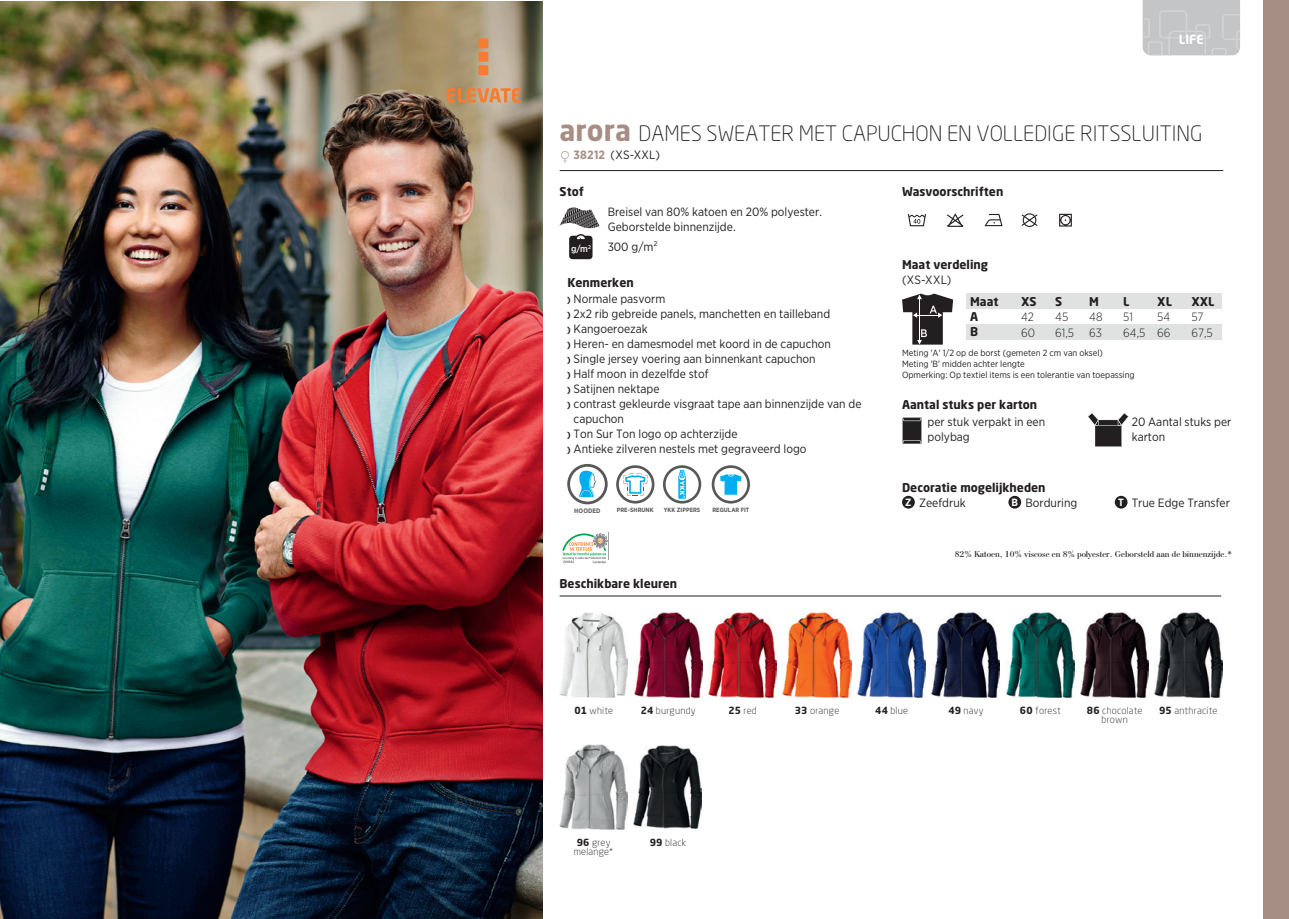
<style>
.page{position:relative;width:1289px;height:919px;background:#fff}
.page>*{position:absolute;margin:0;border:0;box-sizing:border-box;transform-origin:0 0}
.t1{font:300 21px "Neo Sans W1 G";color:#231f20}
.t2{font:700 12.45px "Neo Sans W1 G";color:#fff}
.t3{font:12px/15px "Gotham Narrow";color:#231f20}
.t4{font:700 12px/15.3px "Neo Sans W1 G";color:#231f20}
.t5{font:300 12px "Gotham Narrow";color:#231f20}
.t6{font:300 9.75px/9px "Neo Sans W1 G";letter-spacing:.025em;color:#231f20;text-align:center}
.t7{font:500 9.3px "Gotham Narrow";color:#fff}
.t8{font:9px/10.8px "Gotham Narrow";color:#231f20}
.t9{font:9px "Bodoni";color:#231f20}
.t10{font:700 6.45px "Gotham Narrow";letter-spacing:.01em;color:#57585a}
.t11{font:700 6.15px "Gotham Narrow";letter-spacing:.005em;color:#57585a}
.s1{font-weight:700;font-size:28.5px;color:#a78e84}
.s2{font-family:"pfcprijssysmbolen";font-size:13.5px;color:#a78e84}
.s3{font-weight:700;color:#a78e84}
.s4{font-weight:700;font-size:9px}
.s5{font-weight:700;font-size:10.5px;color:#fff}
.s6{font-weight:700}
</style>
<div class="page">
<img style="left:0;top:1px;width:542px;height:917px">
<div style="left:1263px;top:0;width:25px;height:918px;background:#a78e84"></div>
<svg style="left:446px;top:88px;width:74px;height:14px"></svg>
<div style="left:478px;top:65px;width:10px;height:10px;background:#f47d31"></div>
<div style="left:478px;top:52px;width:10px;height:10px;background:#f47d31"></div>
<div style="left:478px;top:38px;width:10px;height:10px;background:#f47d31"></div>
<svg style="left:562px;top:533px;width:46px;height:30px"></svg>
<div style="left:965px;top:293px;width:256px;height:16px;background:#e0e2e2"></div>
<div style="left:965px;top:324px;width:256px;height:15px;background:#e0e2e2"></div>
<svg style="left:1088px;top:413px;width:40px;height:34px"></svg>
<svg style="left:902px;top:417px;width:19px;height:27px"></svg>
<svg style="left:902px;top:293px;width:51px;height:51px"></svg>
<div style="left:569px;top:236px;width:23px;height:23px;background:#231f20;border-radius:3px"></div>
<svg style="left:575px;top:234px;width:11px;height:6px"></svg>
<svg style="left:559px;top:207px;width:40px;height:21px"></svg>
<svg style="left:567px;top:464px;width:40px;height:40px"></svg>
<svg style="left:616px;top:465px;width:38px;height:38px"></svg>
<svg style="left:663px;top:465px;width:38px;height:38px"></svg>
<div style="left:902px;top:496px;width:12px;height:12px;background:#231f20;border-radius:50%"></div>
<div style="left:1008px;top:496px;width:13px;height:12px;background:#231f20;border-radius:50%"></div>
<div style="left:1114px;top:496px;width:13px;height:12px;background:#231f20;border-radius:50%"></div>
<hr style="left:559px;top:170px;width:664px;height:1px;background:#231f20">
<hr style="left:559px;top:595px;width:662px;height:1px;background:#231f20">
<svg style="left:908px;top:214px;width:18px;height:12px"></svg>
<svg style="left:947px;top:213px;width:16px;height:14px"></svg>
<svg style="left:984px;top:214px;width:18px;height:12px"></svg>
<svg style="left:1021px;top:213px;width:16px;height:14px"></svg>
<svg style="left:1059px;top:214px;width:12px;height:12px"></svg>
<svg style="left:1142px;top:0;width:98px;height:56px;background:#c5c7c9"></svg>
<img style="left:559px;top:612px;width:68px;height:85px">
<img style="left:1154px;top:613px;width:68px;height:84px">
<img style="left:634px;top:613px;width:68px;height:84px">
<img style="left:559px;top:744px;width:68px;height:85px">
<img style="left:708px;top:613px;width:68px;height:84px">
<img style="left:634px;top:745px;width:68px;height:83px">
<img style="left:783px;top:613px;width:68px;height:84px">
<img style="left:857px;top:613px;width:68px;height:84px">
<img style="left:931px;top:613px;width:68px;height:84px">
<img style="left:1006px;top:613px;width:68px;height:84px">
<img style="left:1080px;top:613px;width:68px;height:84px">
<svg style="left:711px;top:465px;width:39px;height:38px"></svg>
<p class="t2" style="left:1178px;top:31px;width:26px">LIFE</p>
<h1 class="t1" style="left:559px;top:120px;width:644px"><span class="s1">arora</span> DAMES SWEATER MET CAPUCHON EN VOLLEDIGE RITSSLUITING</h1>
<p class="t3" style="left:559px;top:147px;width:102px"><span class="s2">f</span> <span class="s3">38212</span> (XS-XXL)</p>
<p class="t4" style="left:559px;top:184px;width:26px">Stof</p>
<p class="t4" style="left:902px;top:184px;width:103px">Wasvoorschriften</p>
<p class="t7" style="left:571px;top:243px;width:22px">g/m<sup>2</sup></p>
<p class="t3" style="left:607px;top:204px;width:216px">Breisel van 80% katoen en 20% polyester.<br>Geborstelde binnenzijde.</p>
<p class="t3" style="left:607px;top:239px;width:52px">300 g/m2</p>
<p class="t4" style="left:567px;top:275px;width:68px">Kenmerken</p>
<p class="t3" style="left:567px;top:291px;width:100px"><span class="s4">)</span> Normale pasvorm</p>
<p class="t3" style="left:567px;top:306px;width:264px"><span class="s4">)</span> 2x2 rib gebreide panels, manchetten en tailleband</p>
<p class="t3" style="left:567px;top:321px;width:82px"><span class="s4">)</span> Kangoeroezak</p>
<p class="t3" style="left:567px;top:336px;width:265px"><span class="s4">)</span> Heren- en damesmodel met koord in de capuchon</p>
<p class="t3" style="left:567px;top:351px;width:250px"><span class="s4">)</span> Single jersey voering aan binnenkant capuchon</p>
<p class="t3" style="left:567px;top:366px;width:143px"><span class="s4">)</span> Half moon in dezelfde stof</p>
<p class="t3" style="left:567px;top:381px;width:94px"><span class="s4">)</span> Satijnen nektape</p>
<p class="t3" style="left:567px;top:396px;width:296px"><span class="s4">)</span> contrast gekleurde visgraat tape aan binnenzijde van de</p>
<p class="t3" style="left:573px;top:411px;width:52px">capuchon</p>
<p class="t3" style="left:567px;top:426px;width:172px"><span class="s4">)</span> Ton Sur Ton logo op achterzijde</p>
<p class="t3" style="left:567px;top:441px;width:241px"><span class="s4">)</span> Antieke zilveren nestels met gegraveerd logo</p>
<p class="t10" style="left:574px;top:506px;width:28px">HOODED</p>
<p class="t11" style="left:617px;top:505px;width:38px">PRE-SHRUNK</p>
<p class="t11" style="left:663px;top:505px;width:38px">YKK ZIPPERS</p>
<p class="t11" style="left:712px;top:505px;width:38px">REGULAR FIT</p>
<p class="t4" style="left:559px;top:575px;width:119px">Beschikbare kleuren</p>
<p class="t4" style="left:902px;top:256px;width:87px">Maat verdeling</p>
<p class="t3" style="left:902px;top:272px;width:51px">(XS-XXL)</p>
<p class="t4" style="left:970px;top:293px;width:30px">Maat<br>A<br>B</p>
<p class="t4" style="left:1021px;top:293px;width:17px">XS</p>
<p class="t4" style="left:1055px;top:293px;width:9px">S</p>
<p class="t4" style="left:1089px;top:293px;width:11px">M</p>
<p class="t4" style="left:1123px;top:293px;width:8px">L</p>
<p class="t4" style="left:1157px;top:293px;width:16px">XL</p>
<p class="t4" style="left:1191px;top:293px;width:25px">XXL</p>
<p class="t5" style="left:1021px;top:310px;width:14px">42</p>
<p class="t5" style="left:1055px;top:310px;width:15px">45</p>
<p class="t5" style="left:1089px;top:310px;width:15px">48</p>
<p class="t5" style="left:1123px;top:310px;width:11px">51</p>
<p class="t5" style="left:1157px;top:310px;width:15px">54</p>
<p class="t5" style="left:1191px;top:310px;width:14px">57</p>
<p class="t5" style="left:1021px;top:325px;width:15px">60</p>
<p class="t5" style="left:1055px;top:325px;width:20px">61,5</p>
<p class="t5" style="left:1089px;top:325px;width:14px">63</p>
<p class="t5" style="left:1123px;top:325px;width:49px">64,5 66</p>
<p class="t5" style="left:1191px;top:325px;width:23px">67,5</p>
<p class="t8" style="left:902px;top:347px;width:234px">Meting 'A' 1/2 op de borst (gemeten 2 cm van oksel)<br>Meting 'B' midden achter lengte<br>Opmerking: Op textiel items is een tolerantie van toepassing</p>
<p class="t3" style="left:1131px;top:414px;width:101px">20 Aantal stuks per karton</p>
<p class="t4" style="left:902px;top:397px;width:137px">Aantal stuks per karton</p>
<p class="t3" style="left:927px;top:414px;width:119px">per stuk verpakt in een polybag</p>
<p class="t4" style="left:902px;top:479px;width:145px">Decoratie mogelijkheden</p>
<p class="t3" style="left:905px;top:495px;width:62px"><span class="s5">Z</span> Zeefdruk</p>
<p class="t3" style="left:1011px;top:495px;width:67px"><span class="s5">B</span> Borduring</p>
<p class="t3" style="left:1118px;top:495px;width:113px"><span class="s5">T</span> True Edge Transfer</p>
<p class="t9" style="left:954px;top:548px;width:278px">82% Katoen, 10% viscose en 8% polyester. Geborsteld aan de binnenzijde. *</p>
<p class="t6" style="left:574px;top:705px;width:40px"><span class="s6">01</span> white</p>
<p class="t6" style="left:641px;top:705px;width:56px"><span class="s6">24</span> burgundy</p>
<p class="t6" style="left:1159px;top:705px;width:60px"><span class="s6">95</span> anthracite</p>
<p class="t6" style="left:728px;top:705px;width:30px"><span class="s6">25</span> red</p>
<p class="t6" style="left:795px;top:705px;width:46px"><span class="s6">33</span> orange</p>
<p class="t6" style="left:875px;top:705px;width:35px"><span class="s6">44</span> blue</p>
<p class="t6" style="left:948px;top:705px;width:37px"><span class="s6">49</span> navy</p>
<p class="t6" style="left:1019px;top:705px;width:42px"><span class="s6">60</span> forest</p>
<p class="t6" style="left:1086px;top:705px;width:57px"><span class="s6">86</span> chocolate brown</p>
<p class="t6" style="left:573px;top:837px;width:41px"><span class="s6">96</span> grey melange*</p>
<p class="t6" style="left:649px;top:837px;width:38px"><span class="s6">99</span> black</p>
</div>
